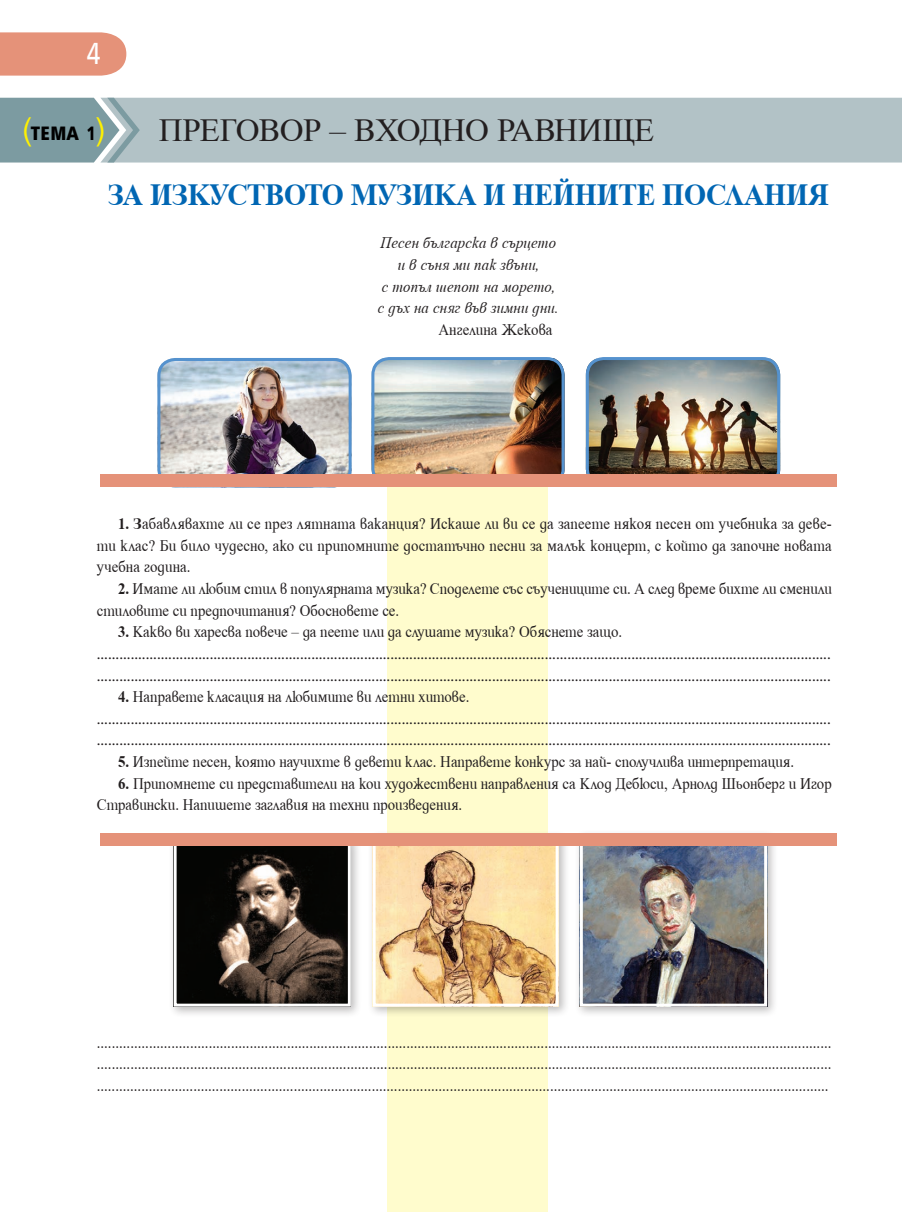
<style>
.page{position:relative;width:902px;height:1212px;background:#fff}
.page>*{position:absolute;margin:0;border:0;box-sizing:border-box;transform-origin:0 0}
.t1{font:33px "Tempora Bg";letter-spacing:-.01em;color:#231f20}
.t2{font:33px "HS Grotesk Bg";color:#fff;scale:.8 1}
.t3{font:700 31.5px "Tempora Bg";color:#0166b3;scale:.9 1}
.t4{font:900 condensed 21px "HS Grotesk Bg";color:#000}
.t5{font:16.5px/21.6px "Tempora Bg";color:#231f20;text-align:justify;scale:.9 1}
.t6{font:16.5px/21.6px "Minion Pro";color:#231f20}
.t7{font:italic 16.5px/21.6px "Tempora Bg";letter-spacing:.01em;color:#231f20;text-align:center;scale:.9 1}
.s1{font-family:"Grotesk HS Bg";font-weight:300;font-stretch:normal;font-size:33px;color:#fff101}
.s2{font-weight:700}
</style>
<div class="page">
<svg style="left:0;top:32px;width:126px;height:44px;background:#e69880"></svg>
<div style="left:387px;top:480px;width:161px;height:732px;background:#fffccd"></div>
<div style="left:140px;top:98px;width:761px;height:65px;background:#b2c2c6"></div>
<svg style="left:0;top:98px;width:140px;height:65px;background:#8aa5ab"></svg>
<img style="left:161px;top:358px;width:190px;height:116px">
<div style="left:157px;top:358px;width:194px;height:129px;border:3px solid #5592ce;border-radius:16px"></div>
<img style="left:375px;top:358px;width:189px;height:116px">
<div style="left:371px;top:357px;width:193px;height:130px;border:3px solid #5592ce;border-radius:16px"></div>
<img style="left:589px;top:359px;width:190px;height:115px">
<div style="left:585px;top:357px;width:195px;height:130px;border:3px solid #5592ce;border-radius:16px"></div>
<div style="left:100px;top:474px;width:736px;height:13px;background:#e59279"></div>
<div style="left:168px;top:831px;width:194px;height:187px;background:#231f20;opacity:.3"></div>
<img style="left:178px;top:845px;width:169px;height:157px">
<div style="left:174px;top:836px;width:177px;height:170px;border:3px solid #fff"></div>
<div style="left:367px;top:830px;width:203px;height:188px;background:#231f20;opacity:.3"></div>
<img style="left:376px;top:845px;width:178px;height:157px">
<div style="left:372px;top:835px;width:186px;height:171px;border:3px solid #fff"></div>
<div style="left:574px;top:829px;width:204px;height:189px;background:#231f20;opacity:.3"></div>
<img style="left:583px;top:845px;width:180px;height:157px">
<div style="left:579px;top:834px;width:188px;height:172px;border:3px solid #fff"></div>
<div style="left:100px;top:833px;width:736px;height:12px;background:#e59279"></div>
<h1 class="t2" style="left:87px;top:35px;width:18px">4</h1>
<p class="t4" style="left:22px;top:123px;width:86px"><span class="s1">(</span>ТЕМА 1<span class="s1">)</span></p>
<h1 class="t1" style="left:159px;top:112px;width:497px">ПРЕГОВОР – ВХОДНО РАВНИЩЕ</h1>
<h2 class="t3" style="left:108px;top:177px;width:802px">ЗА ИЗКУСТВОТО МУЗИКА И НЕЙНИТЕ ПОСЛАНИЯ</h2>
<p class="t7" style="left:378px;top:232px;width:202px">Песен българска в сърцето и в съня ми пак звъни,<br>с топъл шепот на морето, с дъх на сняг във зимни дни.</p>
<p class="t5" style="left:438px;top:319px;width:128px">Ангелина Жекова</p>
<p class="t5" style="left:97px;top:513px;width:818px;text-indent:21px"><span class="s2">1. З</span>абавлявахте ли се през лятната ваканция? Искаше ли ви се да запеете някоя песен от учебника за деве&shy;ти клас? Би било чудесно, ако си припомните достатъчно песни за малък концерт, с който да започне новата учебна година.</p>
<p class="t5" style="left:97px;top:578px;width:818px;text-indent:21px"><span class="s2">2.</span> Имате ли любим стил в популярната музика? Споделете със съучениците си. А след време бихте ли сменили стиловите си предпочитания? Обосновете се.</p>
<p class="t5" style="left:118px;top:621px;width:561px"><span class="s2">3.</span> Какво ви харесва повече – да пеете или да слушате музика? Обяснете защо.</p>
<p class="t6" style="left:97px;top:643px;width:735px">................................................................................................................................................................................................... ...................................................................................................................................................................................................</p>
<p class="t5" style="left:118px;top:686px;width:392px"><span class="s2">4.</span> Направете класация на любимите ви летни хитове.</p>
<p class="t6" style="left:97px;top:708px;width:735px">................................................................................................................................................................................................... ...................................................................................................................................................................................................</p>
<p class="t5" style="left:118px;top:751px;width:752px"><span class="s2">5.</span> Изпейте песен, която научихте в девети клас. Направете конкурс за най- сполучлива интерпретация.</p>
<p class="t5" style="left:97px;top:772px;width:818px;text-indent:21px"><span class="s2">6.</span> Припомнете си представители на кои художествени направления са Клод Дебюси, Арнолд Шьонберг и Игор<br>Стравински. Напишете заглавия на техни произведения.</p>
<p class="t5" style="left:97px;top:1031px;width:817px">..................................................................................................................................................................................................... ..................................................................................................................................................................................................... .....................................................................................................................................................................................................</p>
</div>
